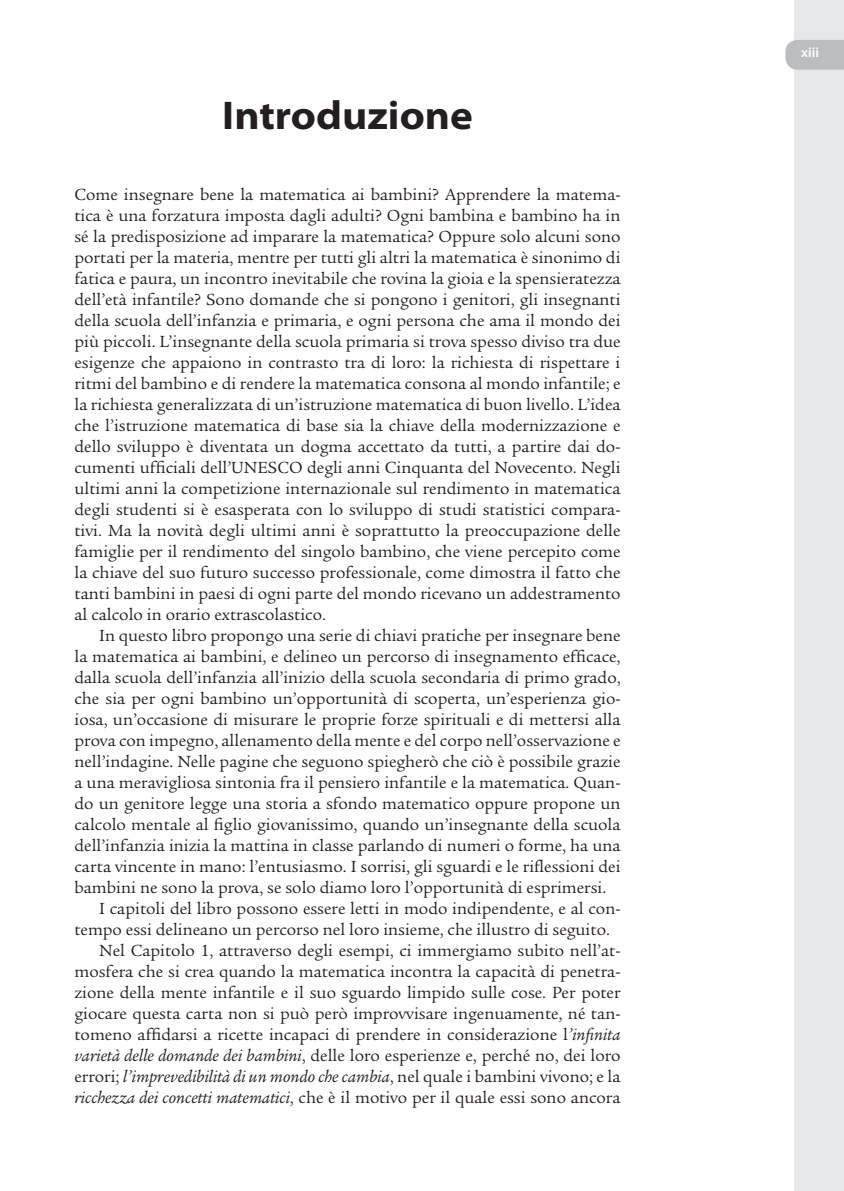
<style>
.page{position:relative;width:844px;height:1191px;background:#fff}
.page>*{position:absolute;margin:0;border:0;box-sizing:border-box;transform-origin:0 0}
.t1{font:700 semi-expanded 40.25px "Myriad Pro";color:#231f20}
.t2{font:17.5px/21px "Legacy Serif";color:#231f20;text-align:justify}
.t3{font:italic 17.5px "Legacy Serif";color:#231f20}
.t4{font:600 14px "Myriad Pro";color:#fff}
.s1{font-style:italic}
.s2{font-style:normal}
</style>
<div class="page">
<div style="left:794px;top:0;width:49px;height:1191px;background:#e6e7e9"></div>
<svg style="left:785px;top:40px;width:58px;height:30px;background:#bfc0c3"></svg>
<h1 class="t1" style="left:222px;top:89px;width:252px">Introduzione</h1>
<p class="t2" style="left:74px;top:184px;width:547px">Come insegnare bene la matematica ai bambini? Apprendere la matema&shy;tica è una forzatura imposta dagli adulti? Ogni bambina e bambino ha in sé la predisposizione ad imparare la matematica? Oppure solo alcuni sono portati per la materia, mentre per tutti gli altri la matematica è sinonimo di fatica e paura, un incontro inevitabile che rovina la gioia e la spensieratezza dell’età infantile? Sono domande che si pongono i genitori, gli insegnanti della scuola dell’infanzia e primaria, e ogni persona che ama il mondo dei più piccoli. L’insegnante della scuola primaria si trova spesso diviso tra due esigenze che appaiono in contrasto tra di loro: la richiesta di rispettare i ritmi del bambino e di rendere la matematica consona al mondo infantile; e la richiesta generalizzata di un’istruzione matematica di buon livello. L’idea che l’istruzione matematica di base sia la chiave della modernizzazione e dello sviluppo è diventata un dogma accettato da tutti, a partire dai do&shy;cumenti ufficiali dell’UNESCO degli anni Cinquanta del Novecento. Negli ultimi anni la competizione internazionale sul rendimento in matematica degli studenti si è esasperata con lo sviluppo di studi statistici compara&shy;tivi. Ma la novità degli ultimi anni è soprattutto la preoccupazione delle famiglie per il rendimento del singolo bambino, che viene percepito come la chiave del suo futuro successo professionale, come dimostra il fatto che tanti bambini in paesi di ogni parte del mondo ricevano un addestramento al calcolo in orario extrascolastico.</p>
<p class="t2" style="left:99px;top:625px;width:522px">In questo libro propongo una serie di chiavi pratiche per insegnare bene</p>
<p class="t2" style="left:74px;top:646px;width:547px">la matematica ai bambini, e delineo un percorso di insegnamento efficace,</p>
<p class="t2" style="left:74px;top:667px;width:547px">dalla scuola dell’infanzia all’inizio della scuola secondaria di primo grado,</p>
<p class="t2" style="left:74px;top:688px;width:547px">che sia per ogni bambino un’opportunità di scoperta, un’esperienza gio-</p>
<p class="t2" style="left:74px;top:709px;width:547px">iosa, un’occasione di misurare le proprie forze spirituali e di mettersi alla</p>
<p class="t2" style="left:74px;top:730px;width:547px">prova con impegno, allenamento della mente e del corpo nell’osservazione e</p>
<p class="t2" style="left:74px;top:751px;width:547px">nell’indagine. Nelle pagine che seguono spiegherò che ciò è possibile grazie</p>
<p class="t2" style="left:74px;top:772px;width:547px">a una meravigliosa sintonia fra il pensiero infantile e la matematica. Quan-</p>
<p class="t2" style="left:74px;top:793px;width:547px">do un genitore legge una storia a sfondo matematico oppure propone un</p>
<p class="t2" style="left:74px;top:814px;width:547px">calcolo mentale al figlio giovanissimo, quando un’insegnante della scuola</p>
<p class="t2" style="left:74px;top:835px;width:547px">dell’infanzia inizia la mattina in classe parlando di numeri o forme, ha una</p>
<p class="t2" style="left:74px;top:856px;width:547px">carta vincente in mano: l’entusiasmo. I sorrisi, gli sguardi e le riflessioni dei</p>
<p class="t2" style="left:74px;top:877px;width:533px">bambini ne sono la prova, se solo diamo loro l’opportunità di esprimersi.</p>
<p class="t2" style="left:99px;top:898px;width:522px">I capitoli del libro possono essere letti in modo indipendente, e al con-</p>
<p class="t2" style="left:74px;top:919px;width:537px">tempo essi delineano un percorso nel loro insieme, che illustro di seguito.</p>
<p class="t2" style="left:99px;top:940px;width:522px">Nel Capitolo 1, attraverso degli esempi, ci immergiamo subito nell’at-</p>
<p class="t2" style="left:74px;top:961px;width:547px">mosfera che si crea quando la matematica incontra la capacità di penetra-</p>
<p class="t2" style="left:74px;top:982px;width:547px">zione della mente infantile e il suo sguardo limpido sulle cose. Per poter</p>
<p class="t2" style="left:74px;top:1003px;width:547px">giocare questa carta non si può però improvvisare ingenuamente, né tan-</p>
<p class="t2" style="left:74px;top:1024px;width:547px">tomeno affidarsi a ricette incapaci di prendere in considerazione l<span class="s1">’infinita</span></p>
<p class="t2" style="left:74px;top:1045px;width:547px"><span class="s1">varietà delle domande dei bambini</span>, delle loro esperienze e, perché no, dei loro</p>
<p class="t3" style="left:74px;top:1067px;width:547px"><span class="s2">errori;</span> l’imprevedibilità di un mondo che cambia<span class="s2">, nel quale i bambini vivono; e la</span></p>
<p class="t2" style="left:74px;top:1087px;width:547px"><span class="s1">ricchezza dei concetti matematici</span>, che è il motivo per il quale essi sono ancora</p>
<p class="t4" style="left:801px;top:43px;width:19px">xiii</p>
</div>
